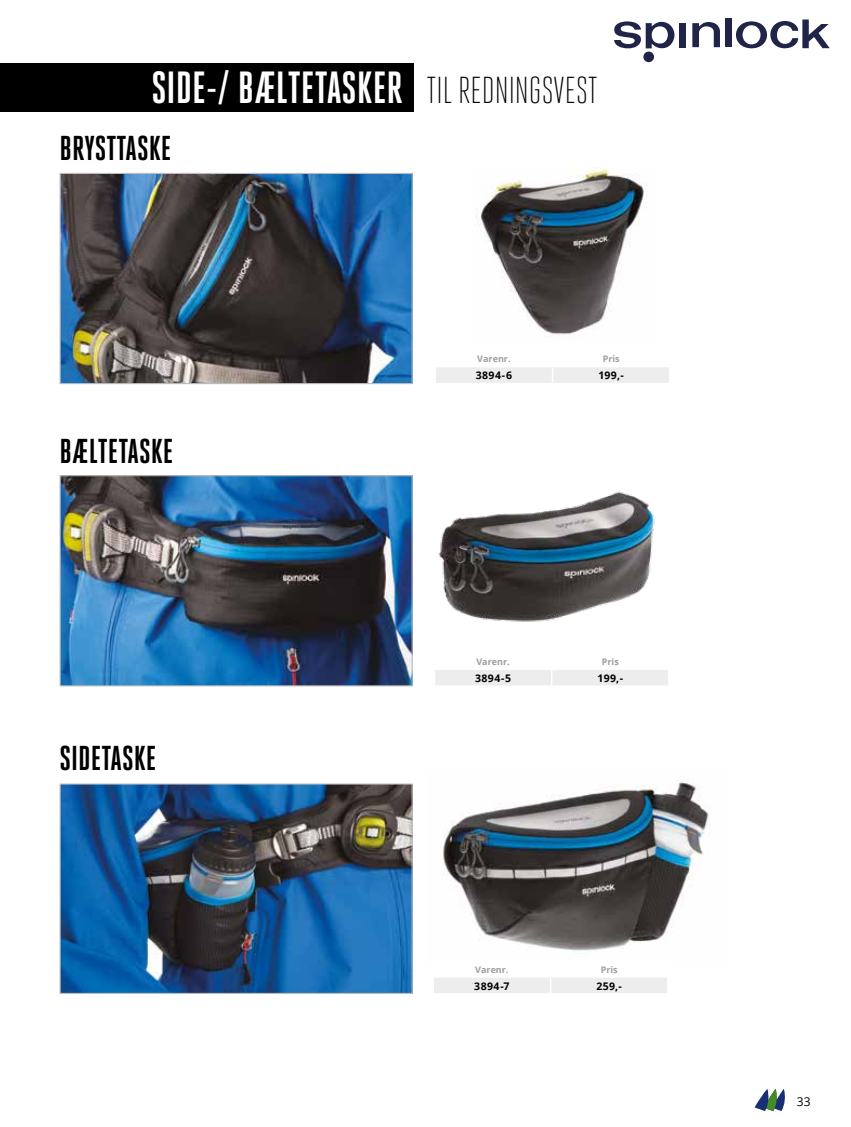
<style>
.page{position:relative;width:851px;height:1127px;background:#fff}
.page>*{position:absolute;margin:0;border:0;box-sizing:border-box;transform-origin:0 0}
.t1{font:700 45px "Heroic Condensed";color:#fff}
.t2{font:700 34.5px "Heroic Condensed";color:#000}
.t3{font:12px "Open Sans";color:#000}
.t4{font:700 10.5px "Open Sans";letter-spacing:.045em;color:#000}
.t5{font:700 9px "Open Sans";color:#9d9d9c}
.s1{font-weight:300;font-size:37.5px;color:#000}
</style>
<div class="page">
<div style="left:0;top:64px;width:414px;height:48px;background:#000"></div>
<img style="left:438px;top:491px;width:217px;height:131px">
<img style="left:62px;top:477px;width:348px;height:207px">
<div style="left:60px;top:475px;width:352px;height:211px;border:1px solid #bcbcbc"></div>
<img style="left:62px;top:785px;width:348px;height:207px">
<div style="left:60px;top:783px;width:352px;height:211px;border:1px solid #bcbcbc"></div>
<img style="left:443px;top:780px;width:266px;height:171px">
<img style="left:62px;top:175px;width:348px;height:207px">
<div style="left:60px;top:173px;width:352px;height:211px;border:1px solid #bcbcbc"></div>
<img style="left:476px;top:167px;width:171px;height:168px">
<div style="left:436px;top:367px;width:233px;height:16px;background:#ededed"></div>
<div style="left:435px;top:670px;width:233px;height:15px;background:#ededed"></div>
<div style="left:434px;top:978px;width:233px;height:15px;background:#ededed"></div>
<svg style="left:754px;top:1089px;width:31px;height:22px"></svg>
<svg style="left:614px;top:21px;width:60px;height:27px"></svg>
<div style="left:679px;top:23px;width:6px;height:24px;background:#1f2448"></div>
<svg style="left:692px;top:22px;width:27px;height:25px"></svg>
<div style="left:725px;top:19px;width:6px;height:28px;background:#1f2448"></div>
<svg style="left:736px;top:20px;width:93px;height:28px"></svg>
<div style="left:643px;top:52px;width:11px;height:10px;background:#1f2448;border-radius:50%"></div>
<h1 class="t1" style="left:151px;top:63px;width:448px">SIDE-/ BÆLTETASKER <span class="s1">TIL REDNINGSVEST</span></h1>
<h2 class="t2" style="left:60px;top:129px;width:113px">BRYSTTASKE</h2>
<h2 class="t2" style="left:60px;top:432px;width:115px">BÆLTETASKE</h2>
<h2 class="t2" style="left:60px;top:739px;width:98px">SIDETASKE</h2>
<p class="t5" style="left:477px;top:353px;width:35px">Varenr.</p>
<p class="t5" style="left:602px;top:353px;width:18px">Pris</p>
<p class="t4" style="left:475px;top:368px;width:38px">3894-6</p>
<p class="t4" style="left:598px;top:368px;width:27px">199,-</p>
<p class="t5" style="left:476px;top:655px;width:35px">Varenr.</p>
<p class="t5" style="left:601px;top:655px;width:18px">Pris</p>
<p class="t4" style="left:475px;top:671px;width:38px">3894-5</p>
<p class="t4" style="left:597px;top:671px;width:27px">199,-</p>
<p class="t5" style="left:475px;top:963px;width:35px">Varenr.</p>
<p class="t5" style="left:600px;top:963px;width:18px">Pris</p>
<p class="t4" style="left:474px;top:978px;width:37px">3894-7</p>
<p class="t4" style="left:596px;top:978px;width:27px">259,-</p>
<h3 class="t3" style="left:796px;top:1094px;width:15px">33</h3>
</div>
